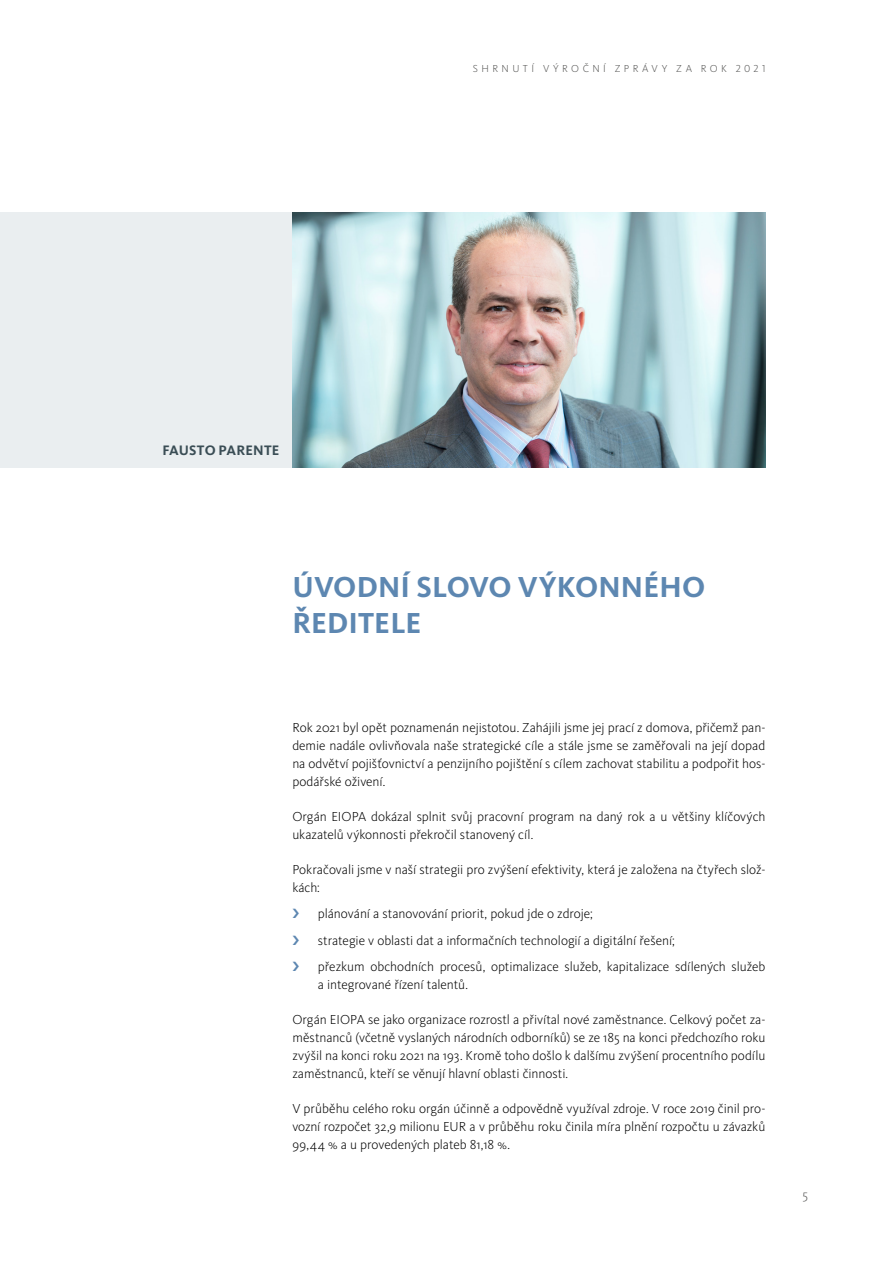
<style>
.page{position:relative;width:893px;height:1263px;background:#fff}
.page>*{position:absolute;margin:0;border:0;box-sizing:border-box;transform-origin:0 0}
.T1{font:700 30px/36px "Kievit Pro";letter-spacing:.005em;color:#5d87b1}
.name{font:700 14.25px "Kievit Pro";letter-spacing:.015em;color:#3a4d55}
.body{font:300 13.5px/18px "Kievit Pro";letter-spacing:-.005em;color:#000;text-align:justify}
.t1{font:300 13.5px "Kievit Pro";color:#575756}
.t2{font:300 10.5px "Kievit Pro";letter-spacing:.325em;color:#575756}
</style>
<div class="page">
<div style="left:0;top:213px;width:298px;height:255px;background:#eaeef0"></div>
<img style="left:292px;top:213px;width:473px;height:255px">
<p class="t2" style="left:473px;top:62px;width:294px">SHRNUTÍ VÝROČNÍ ZPRÁVY ZA ROK 2021</p>
<p class="name" style="left:162px;top:442px;width:119px">FAUSTO PARENTE</p>
<p class="T1" style="left:292px;top:569px;width:414px">ÚVODNÍ SLOVO VÝKONNÉHO<br>ŘEDITELE</p>
<p class="body" style="left:292px;top:718px;width:475px">Rok 2021 byl opět poznamenán nejistotou. Zahájili jsme jej prací z domova, přičemž pan&shy;demie nadále ovlivňovala naše strategické cíle a stále jsme se zaměřovali na její dopad na odvětví pojišťovnictví a penzijního pojištění s cílem zachovat stabilitu a podpořit hos&shy;podářské oživení.</p>
<p class="body" style="left:292px;top:807px;width:475px">Orgán EIOPA dokázal splnit svůj pracovní program na daný rok a u většiny klíčových ukazatelů výkonnosti překročil stanovený cíl.</p>
<p class="body" style="left:292px;top:860px;width:475px">Pokračovali jsme v naší strategii pro zvýšení efektivity, která je založena na čtyřech slož&shy;kách:</p>
<p class="body" style="left:318px;top:905px;width:277px">plánování a stanovování priorit, pokud jde o zdroje;</p>
<p class="body" style="left:318px;top:931px;width:359px">strategie v oblasti dat a informačních technologií a digitální řešení;</p>
<p class="body" style="left:318px;top:958px;width:449px">přezkum obchodních procesů, optimalizace služeb, kapitalizace sdílených služeb a integrované řízení talentů.</p>
<p class="body" style="left:292px;top:1011px;width:475px">Orgán EIOPA se jako organizace rozrostl a přivítal nové zaměstnance. Celkový počet za&shy;městnanců (včetně vyslaných národních odborníků) se ze 185 na konci předchozího roku zvýšil na konci roku 2021 na 193. Kromě toho došlo k dalšímu zvýšení procentního podílu zaměstnanců, kteří se věnují hlavní oblasti činnosti.</p>
<p class="body" style="left:292px;top:1100px;width:475px">V průběhu celého roku orgán účinně a odpovědně využíval zdroje. V roce 2019 činil pro&shy;vozní rozpočet 32,9 milionu EUR a v průběhu roku činila míra plnění rozpočtu u závazků 99,44 % a u provedených plateb 81,18 %.</p>
<p class="t1" style="left:802px;top:1187px;width:7px">5</p>
</div>
